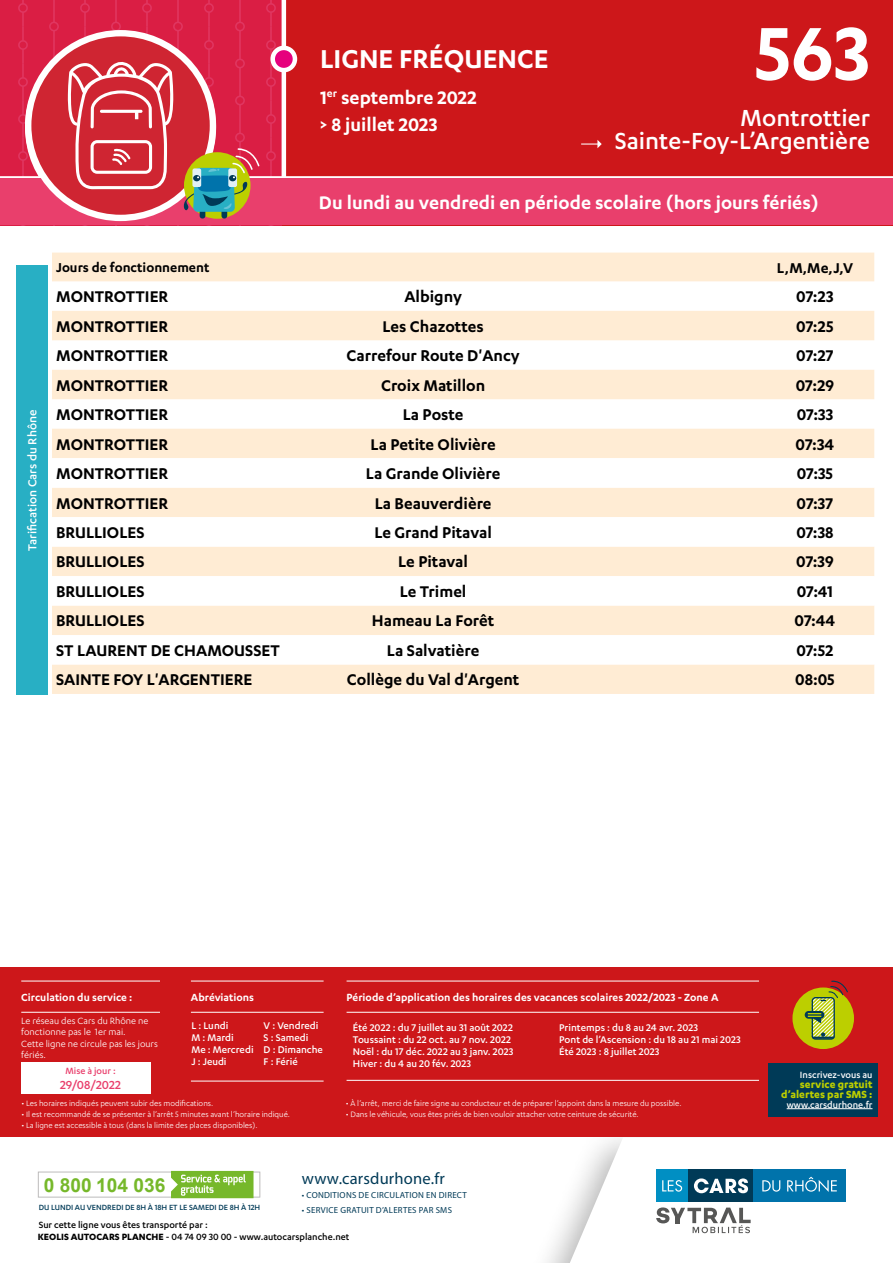
<style>
.page{position:relative;width:893px;height:1263px;background:#fff}
.page>*{position:absolute;margin:0;border:0;box-sizing:border-box;transform-origin:0 0}
.t1{font:600 87px "Karbon";color:#fff}
.t2{font:600 30px "Karbon";color:#fff}
.t3{font:500 27px/23.2px "Karbon";color:#fff;text-align:right}
.t4{font:600 21px/27px "Karbon";color:#fff}
.t5{font:700 19.2px "Arial";color:#76b82a}
.t6{font:600 18px "Karbon";color:#000}
.t7{font:16.5px "Myriad Pro";letter-spacing:.01em;color:#003a57}
.t8{font:600 16.5px "Karbon";color:#000}
.t9{font:600 15px "Karbon";color:#000}
.t10{font:500 13.5px "Karbon";color:#fff}
.t11{font:500 13.5px "Karbon";color:#e93f6c}
.t12{font:600 12px "Karbon";color:#fff}
.t13{font:700 12px/9.9px "Karbon";color:#bccf00;text-align:right}
.t14{font:500 11.25px/12px "Karbon";color:#fff}
.t15{font:500 10.5px "Karbon";color:#000}
.t16{font:10.5px/10.5px "Karbon";color:#fff}
.t17{font:500 10.5px "Karbon";color:#fff}
.t18{font:500 10.5px "Karbon";color:#e93f6c}
.t19{font:9px "Karbon";color:#fff}
.t20{font:8.85px "Myriad Pro";letter-spacing:.03em;color:#003a57}
.t21{font:500 8.7px "Karbon";color:#003a57}
.s1{font-weight:700}
</style>
<div class="page">
<div style="left:0;top:967px;width:893px;height:173px;background:#cd171a"></div>
<hr style="left:21px;top:981px;width:139px;height:1px;background:#fff">
<hr style="left:21px;top:1012px;width:139px;height:1px;background:#fff">
<hr style="left:191px;top:981px;width:133px;height:1px;background:#fff">
<hr style="left:191px;top:1012px;width:133px;height:1px;background:#fff">
<hr style="left:191px;top:1081px;width:133px;height:1px;background:#fff">
<hr style="left:347px;top:981px;width:412px;height:1px;background:#fff">
<hr style="left:347px;top:1012px;width:412px;height:1px;background:#fff">
<hr style="left:347px;top:1080px;width:412px;height:1px;background:#fff">
<div style="left:21px;top:1062px;width:130px;height:32px;background:#fff"></div>
<div style="left:792px;top:987px;width:62px;height:62px;background:#bccf00;border-radius:50%"></div>
<div style="left:812px;top:997px;width:23px;height:43px;border:1px solid #003a57;border-radius:3px"></div>
<svg style="left:805px;top:1011px;width:19px;height:8px"></svg>
<svg style="left:808px;top:980px;width:40px;height:59px"></svg>
<div style="left:768px;top:1063px;width:110px;height:54px;background:#003a57"></div>
<hr style="left:787px;top:1108px;width:85px;height:1px;background:#fff">
<div style="left:0;top:1137px;width:893px;height:126px;background:#fff"></div>
<svg style="left:560px;top:1138px;width:286px;height:125px"></svg>
<svg style="left:38px;top:1171px;width:222px;height:27px"></svg>
<div style="left:0;top:0;width:893px;height:225px;background:#cd171a"></div>
<svg style="left:0;top:0;width:282px;height:176px;background:#db254a"></svg>
<svg style="left:0;top:176px;width:893px;height:3px;background:#f4b2c2"></svg>
<hr style="left:282px;top:0;width:4px;height:178px;background:#fff">
<svg style="left:273px;top:48px;width:22px;height:22px"></svg>
<div style="left:270px;top:46px;width:27px;height:26px;border:4px solid #fff;border-radius:50%"></div>
<div style="left:0;top:179px;width:893px;height:46px;background:#e93f6c"></div>
<svg style="left:28px;top:33px;width:185px;height:185px;background:#d74a55"></svg>
<div style="left:25px;top:30px;width:191px;height:191px;border:6px solid #fff;border-radius:50%"></div>
<svg style="left:184px;top:152px;width:67px;height:67px"></svg>
<div style="left:200px;top:209px;width:5px;height:9px;background:#003a57;border-radius:3px"></div>
<div style="left:221px;top:209px;width:6px;height:9px;background:#003a57;border-radius:3px"></div>
<svg style="left:51px;top:57px;width:208px;height:155px;background:#cd515a"></svg>
<div style="left:16px;top:265px;width:32px;height:430px;background:#28afc4"></div>
<svg style="left:581px;top:140px;width:21px;height:8px"></svg>
<svg style="left:52px;top:253px;width:822px;height:441px;fill:#ffecd4"></svg>
<svg style="left:52px;top:458px;width:822px;height:206px"></svg>
<h2 class="t2" style="left:320px;top:42px;width:230px">LIGNE FRÉQUENCE</h2>
<p class="t4" style="left:320px;top:83px;width:158px">1<sup>er</sup> septembre 2022 &gt; 8 juillet 2023</p>
<h1 class="t1" style="left:755px;top:4px;width:117px">563</h1>
<h3 class="t3" style="left:615px;top:105px;width:257px">Montrottier<br>Sainte-Foy-L’Argentière</h3>
<p class="t10" style="left:25px;top:551px;width:142px;rotate:-90deg">Tarification Cars du Rhône</p>
<p class="t4" style="left:319px;top:188px;width:502px">Du lundi au vendredi en période scolaire (hors jours fériés)</p>
<p class="t9" style="left:56px;top:259px;width:155px">Jours de fonctionnement</p>
<p class="t8" style="left:777px;top:258px;width:77px">L,M,Me,J,V</p>
<p class="t6" style="left:56px;top:287px;width:114px">MONTROTTIER</p>
<p class="t6" style="left:404px;top:287px;width:59px">Albigny</p>
<p class="t6" style="left:796px;top:287px;width:39px">07:23</p>
<p class="t6" style="left:56px;top:316px;width:114px">MONTROTTIER</p>
<p class="t6" style="left:382px;top:316px;width:103px">Les Chazottes</p>
<p class="t6" style="left:796px;top:316px;width:39px">07:25</p>
<p class="t6" style="left:56px;top:345px;width:114px">MONTROTTIER</p>
<p class="t6" style="left:347px;top:345px;width:175px">Carrefour Route D'Ancy</p>
<p class="t6" style="left:796px;top:345px;width:39px">07:27</p>
<p class="t6" style="left:56px;top:375px;width:114px">MONTROTTIER</p>
<p class="t6" style="left:381px;top:375px;width:106px">Croix Matillon</p>
<p class="t6" style="left:796px;top:375px;width:40px">07:29</p>
<p class="t6" style="left:56px;top:404px;width:114px">MONTROTTIER</p>
<p class="t6" style="left:403px;top:404px;width:62px">La Poste</p>
<p class="t6" style="left:797px;top:404px;width:38px">07:33</p>
<p class="t6" style="left:56px;top:434px;width:114px">MONTROTTIER</p>
<p class="t6" style="left:370px;top:434px;width:127px">La Petite Olivière</p>
<p class="t6" style="left:796px;top:434px;width:40px">07:34</p>
<p class="t6" style="left:56px;top:463px;width:114px">MONTROTTIER</p>
<p class="t6" style="left:366px;top:463px;width:136px">La Grande Olivière</p>
<p class="t6" style="left:797px;top:463px;width:38px">07:35</p>
<p class="t6" style="left:56px;top:493px;width:114px">MONTROTTIER</p>
<p class="t6" style="left:375px;top:493px;width:118px">La Beauverdière</p>
<p class="t6" style="left:797px;top:493px;width:38px">07:37</p>
<p class="t6" style="left:56px;top:522px;width:90px">BRULLIOLES</p>
<p class="t6" style="left:374px;top:522px;width:119px">Le Grand Pitaval</p>
<p class="t6" style="left:796px;top:522px;width:39px">07:38</p>
<p class="t6" style="left:56px;top:552px;width:90px">BRULLIOLES</p>
<p class="t6" style="left:398px;top:552px;width:71px">Le Pitaval</p>
<p class="t6" style="left:796px;top:552px;width:39px">07:39</p>
<p class="t6" style="left:56px;top:581px;width:90px">BRULLIOLES</p>
<p class="t6" style="left:400px;top:581px;width:68px">Le Trimel</p>
<p class="t6" style="left:797px;top:581px;width:38px">07:41</p>
<p class="t6" style="left:56px;top:611px;width:90px">BRULLIOLES</p>
<p class="t6" style="left:372px;top:611px;width:124px">Hameau La Forêt</p>
<p class="t6" style="left:795px;top:611px;width:42px">07:44</p>
<p class="t6" style="left:56px;top:640px;width:225px">ST LAURENT DE CHAMOUSSET</p>
<p class="t6" style="left:387px;top:640px;width:94px">La Salvatière</p>
<p class="t6" style="left:796px;top:640px;width:39px">07:52</p>
<p class="t6" style="left:56px;top:670px;width:198px">SAINTE FOY L'ARGENTIERE</p>
<p class="t6" style="left:347px;top:670px;width:174px">Collège du Val d'Argent</p>
<p class="t6" style="left:795px;top:670px;width:41px">08:05</p>
<p class="t12" style="left:21px;top:990px;width:113px">Circulation du service :</p>
<p class="t12" style="left:191px;top:990px;width:65px">Abréviations</p>
<p class="t12" style="left:347px;top:990px;width:373px">Période d’application des horaires des vacances scolaires 2022/2023 - Zone A</p>
<p class="t16" style="left:21px;top:1015px;width:129px">Le réseau des Cars du Rhône ne fonctionne pas le 1er mai.</p>
<p class="t16" style="left:21px;top:1039px;width:138px">Cette ligne ne circule pas les jours fériés.</p>
<p class="t18" style="left:65px;top:1065px;width:52px">Mise à jour :</p>
<p class="t11" style="left:60px;top:1077px;width:63px">29/08/2022</p>
<p class="t14" style="left:191px;top:1019px;width:64px">L : Lundi<br>M : Mardi<br>Me : Mercredi<br>J : Jeudi</p>
<p class="t14" style="left:264px;top:1019px;width:61px">V : Vendredi<br>S : Samedi<br>D : Dimanche<br>F : Férié</p>
<p class="t19" style="left:21px;top:1098px;width:193px">• Les horaires indiqués peuvent subir des modifications.</p>
<p class="t19" style="left:21px;top:1109px;width:270px">• Il est recommandé de se présenter à l’arrêt 5 minutes avant l’horaire indiqué.</p>
<p class="t19" style="left:21px;top:1120px;width:238px">• La ligne est accessible à tous (dans la limite des places disponibles).</p>
<p class="t14" style="left:353px;top:1021px;width:162px">Été 2022 : du 7 juillet au 31 août 2022<br>Toussaint : du 22 oct. au 7 nov. 2022<br>Noël : du 17 déc. 2022 au 3 janv. 2023<br>Hiver : du 4 au 20 fév. 2023</p>
<p class="t14" style="left:559px;top:1022px;width:183px">Printemps : du 8 au 24 avr. 2023<br>Pont de l’Ascension : du 18 au 21 mai 2023<br>Été 2023 : 8 juillet 2023</p>
<p class="t19" style="left:346px;top:1099px;width:337px">• À l’arrêt, merci de faire signe au conducteur et de préparer l’appoint dans la mesure du possible.</p>
<p class="t19" style="left:346px;top:1110px;width:294px">• Dans le véhicule, vous êtes priés de bien vouloir attacher votre ceinture de sécurité.</p>
<p class="t5" style="left:44px;top:1171px;width:123px">0 800 104 036</p>
<p class="t7" style="left:302px;top:1168px;width:144px">www.carsdurhone.fr</p>
<p class="t20" style="left:302px;top:1190px;width:167px">• CONDITIONS DE CIRCULATION EN DIRECT</p>
<p class="t21" style="left:39px;top:1202px;width:223px">DU LUNDI AU VENDREDI DE 8H À 18H ET LE SAMEDI DE 8H À 12H</p>
<p class="t20" style="left:302px;top:1204px;width:152px">• SERVICE GRATUIT D’ALERTES PAR SMS</p>
<p class="t15" style="left:39px;top:1219px;width:171px">Sur cette ligne vous êtes transporté par :</p>
<p class="t15" style="left:38px;top:1230px;width:313px"><span class="s1">KEOLIS AUTOCARS PLANCHE</span> - 04 74 09 30 00 - www.autocarsplanche.net</p>
<p class="t17" style="left:800px;top:1069px;width:74px">Inscrivez-vous au</p>
<p class="t13" style="left:781px;top:1079px;width:93px">service gratuit d’alertes par SMS :</p>
<p class="t17" style="left:787px;top:1098px;width:87px">www.carsdurhone.fr</p>
</div>
